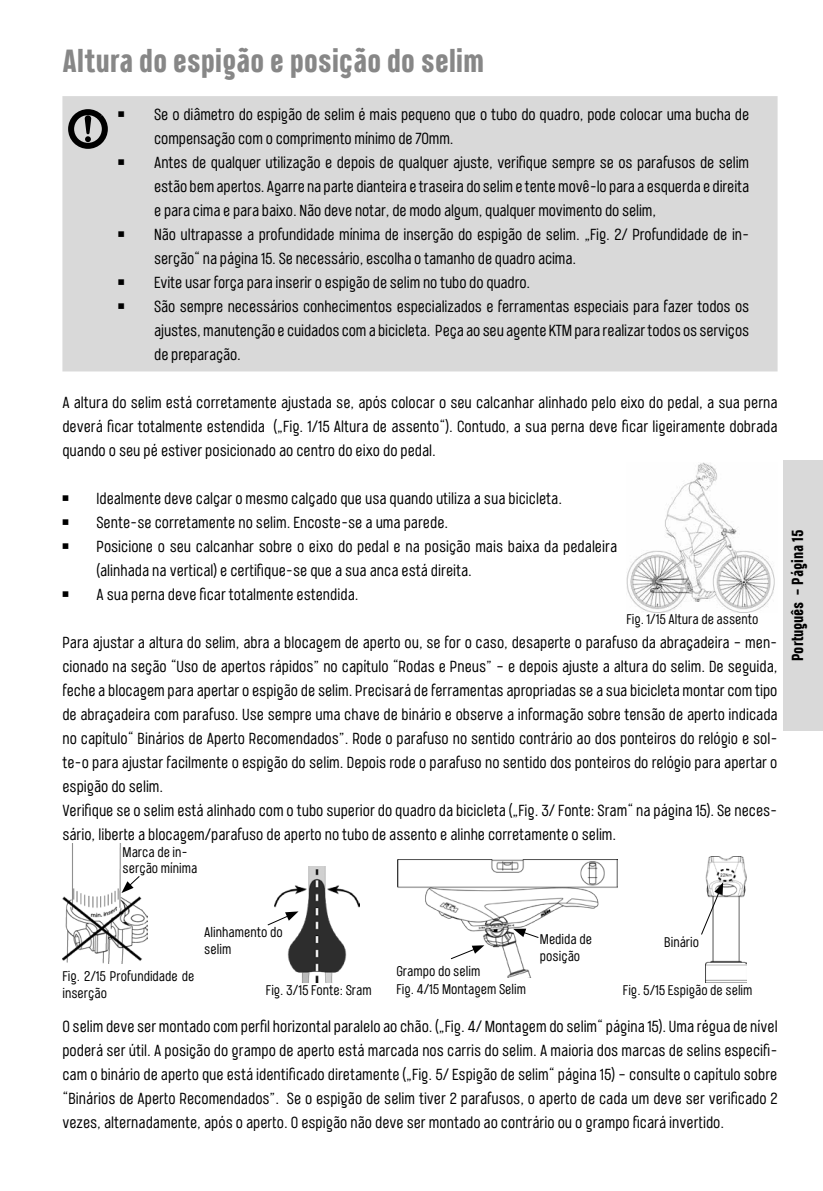
<style>
.page{position:relative;width:823px;height:1191px;background:#fff}
.page>*{position:absolute;margin:0;border:0;box-sizing:border-box;transform-origin:0 0}
.t1{font:700 32px "Port Condensed";letter-spacing:-.01em;color:#878787}
.t2{font:16px/24px "Port Condensed";color:#000}
.t3{font:700 16px "Port Condensed";letter-spacing:-.005em;color:#000}
.t4{font:14px/16.8px "Port Condensed";color:#000}
</style>
<div class="page">
<div style="left:782px;top:460px;width:40px;height:271px;background:#d9d9d9"></div>
<div style="left:62px;top:96px;width:715px;height:275px;background:#d9d9d9"></div>
<svg style="left:64px;top:106px;width:47px;height:47px"></svg>
<img style="left:626px;top:463px;width:149px;height:149px">
<img style="left:62px;top:844px;width:86px;height:120px">
<svg style="left:121px;top:875px;width:19px;height:18px"></svg>
<img style="left:274px;top:866px;width:85px;height:116px">
<svg style="left:267px;top:911px;width:31px;height:15px"></svg>
<img style="left:397px;top:859px;width:220px;height:118px">
<svg style="left:450px;top:945px;width:34px;height:14px"></svg>
<svg style="left:513px;top:928px;width:26px;height:10px"></svg>
<img style="left:705px;top:856px;width:41px;height:127px">
<svg style="left:701px;top:882px;width:21px;height:53px"></svg>
<h1 class="t1" style="left:62px;top:40px;width:423px">Altura do espigão e posição do selim</h1>
<p class="t2" style="left:118px;top:102px;width:10px">￭</p>
<p class="t2" style="left:154px;top:102px;width:596px">Se o diâmetro do espigão de selim é mais pequeno que o tubo do quadro, pode colocar uma bucha de compensação com o comprimento mínimo de 70mm.</p>
<p class="t2" style="left:118px;top:150px;width:10px">￭</p>
<p class="t2" style="left:154px;top:150px;width:596px;text-align:justify">Antes de qualquer utilização e depois de qualquer ajuste, verifique sempre se os parafusos de selim estão bem apertos. Agarre na parte dianteira e traseira do selim e tente movê-lo para a esquerda e direita e para cima e para baixo. Não deve notar, de modo algum, qualquer movimento do selim,</p>
<p class="t2" style="left:118px;top:222px;width:10px">￭</p>
<p class="t2" style="left:154px;top:222px;width:596px">Não ultrapasse a profundidade mínima de inserção do espigão de selim. „Fig. 2/ Profundidade de in&shy;serção“ na página 15. Se necessário, escolha o tamanho de quadro acima.</p>
<p class="t2" style="left:118px;top:270px;width:10px">￭</p>
<p class="t2" style="left:154px;top:270px;width:377px">Evite usar força para inserir o espigão de selim no tubo do quadro.</p>
<p class="t2" style="left:118px;top:294px;width:10px">￭</p>
<p class="t2" style="left:154px;top:294px;width:596px;text-align:justify">São sempre necessários conhecimentos especializados e ferramentas especiais para fazer todos os ajustes, manutenção e cuidados com a bicicleta. Peça ao seu agente KTM para realizar todos os serviços de preparação.</p>
<p class="t2" style="left:62px;top:390px;width:716px;text-align:justify">A altura do selim está corretamente ajustada se, após colocar o seu calcanhar alinhado pelo eixo do pedal, a sua perna deverá ficar totalmente estendida („Fig. 1/15 Altura de assento“). Contudo, a sua perna deve ficar ligeiramente dobrada quando o seu pé estiver posicionado ao centro do eixo do pedal.</p>
<p class="t2" style="left:62px;top:486px;width:10px">￭</p>
<p class="t2" style="left:96px;top:486px;width:467px">Idealmente deve calçar o mesmo calçado que usa quando utiliza a sua bicicleta.</p>
<p class="t2" style="left:62px;top:510px;width:10px">￭</p>
<p class="t2" style="left:96px;top:510px;width:353px">Sente-se corretamente no selim. Encoste-se a uma parede.</p>
<p class="t2" style="left:62px;top:534px;width:10px">￭</p>
<p class="t2" style="left:96px;top:534px;width:522px">Posicione o seu calcanhar sobre o eixo do pedal e na posição mais baixa da pedaleira (alinhada na vertical) e certifique-se que a sua anca está direita.</p>
<p class="t2" style="left:62px;top:582px;width:10px">￭</p>
<p class="t2" style="left:96px;top:582px;width:263px">A sua perna deve ficar totalmente estendida.</p>
<p class="t2" style="left:62px;top:630px;width:716px">Para ajustar a altura do selim, abra a blocagem de aperto ou, se for o caso, desaperte o parafuso da abraçadeira – men&shy;cionado na seção “Uso de apertos rápidos” no capítulo “Rodas e Pneus” – e depois ajuste a altura do selim. De seguida, feche a blocagem para apertar o espigão de selim. Precisará de ferramentas apropriadas se a sua bicicleta montar com tipo de abraçadeira com parafuso. Use sempre uma chave de binário e observe a informação sobre tensão de aperto indicada no capítulo“ Binários de Aperto Recomendados”. Rode o parafuso no sentido contrário ao dos ponteiros do relógio e sol&shy;te-o para ajustar facilmente o espigão do selim. Depois rode o parafuso no sentido dos ponteiros do relógio para apertar o espigão do selim.<br>Verifique se o selim está alinhado com o tubo superior do quadro da bicicleta („Fig. 3/ Fonte: Sram“ na página 15). Se neces&shy;sário, liberte a blocagem/parafuso de aperto no tubo de assento e alinhe corretamente o selim.</p>
<p class="t4" style="left:123px;top:843px;width:76px">Marca de in&shy;serção mínima</p>
<p class="t4" style="left:626px;top:611px;width:134px">Fig. 1/15 Altura de assento</p>
<p class="t3" style="left:786px;top:661px;width:132px;rotate:-90deg">Português – Página 15</p>
<p class="t4" style="left:204px;top:923px;width:80px">Alinhamento do selim</p>
<p class="t4" style="left:266px;top:981px;width:107px">Fig. 3/15 Fonte: Sram</p>
<p class="t4" style="left:539px;top:930px;width:54px">Medida de posição</p>
<p class="t4" style="left:663px;top:933px;width:37px">Binário</p>
<p class="t4" style="left:622px;top:981px;width:131px">Fig. 5/15 Espigão de selim</p>
<p class="t2" style="left:62px;top:1014px;width:716px;text-align:justify">O selim deve ser montado com perfil horizontal paralelo ao chão. („Fig. 4/ Montagem do selim“ página 15). Uma régua de nível poderá ser útil. A posição do grampo de aperto está marcada nos carris do selim. A maioria dos marcas de selins especifi&shy;cam o binário de aperto que está identificado diretamente („Fig. 5/ Espigão de selim“ página 15) – consulte o capítulo sobre “Binários de Aperto Recomendados”. Se o espigão de selim tiver 2 parafusos, o aperto de cada um deve ser verificado 2 vezes, alternadamente, após o aperto. O espigão não deve ser montado ao contrário ou o grampo ficará invertido.</p>
<p class="t4" style="left:396px;top:962px;width:85px">Grampo do selim</p>
<p class="t4" style="left:62px;top:967px;width:133px">Fig. 2/15 Profundidade de inserção</p>
<p class="t4" style="left:396px;top:980px;width:131px">Fig. 4/15 Montagem Selim</p>
</div>
